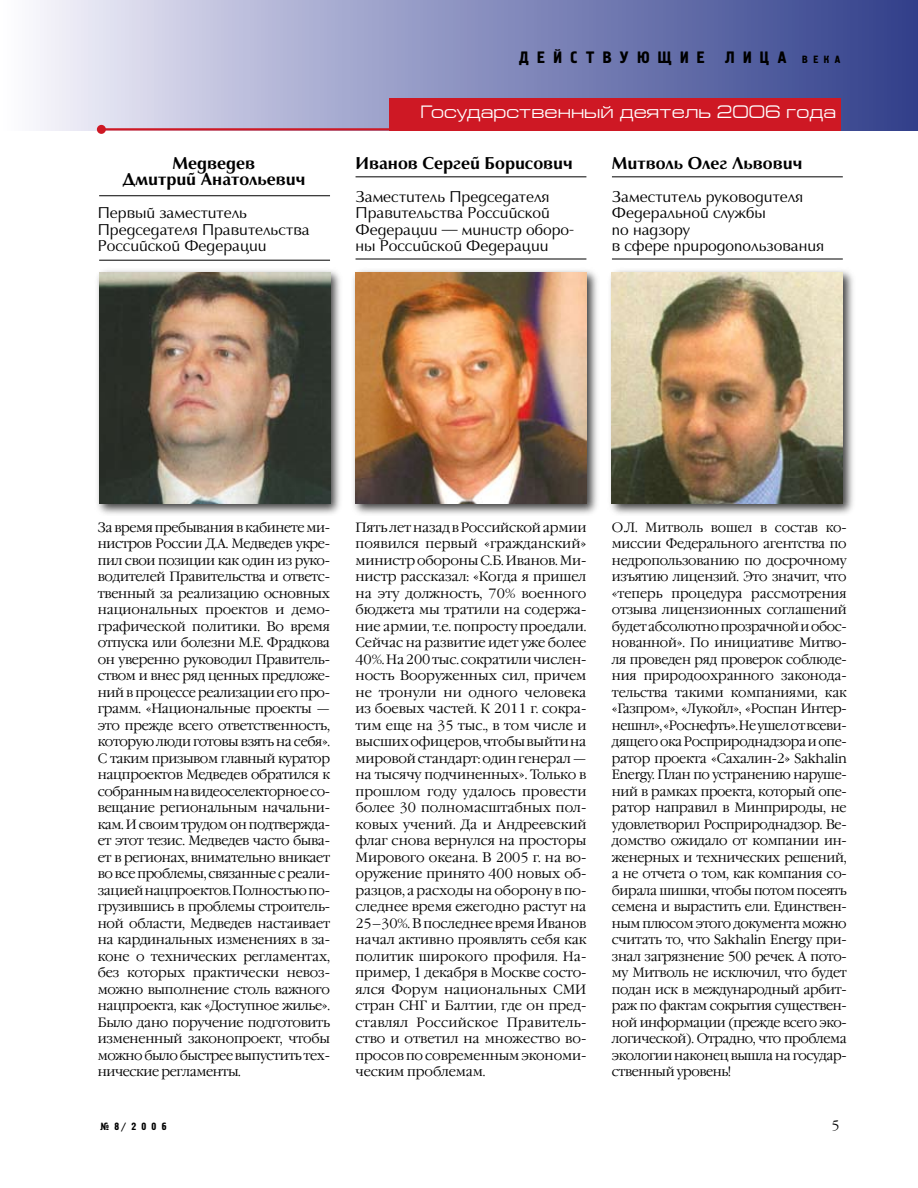
<style>
.page{position:relative;width:918px;height:1188px;background:#fff}
.page>*{position:absolute;margin:0;border:0;box-sizing:border-box;transform-origin:0 0}
.t1{font:18px "Europe Ext";color:#fff}
.t2{font:700 16.5px/16.5px "Opium";color:#000;text-align:center}
.t3{font:16.5px "Hermes C";letter-spacing:.505em;color:#000}
.t4{font:15px/16.5px "Opium";color:#000}
.t5{font:300 13.5px/16.5px "Garamond C";letter-spacing:-.03em;color:#000;text-align:justify}
.t6{font:10.5px "Hermes C";color:#000}
.s1{font-size:10.5px}
</style>
<div class="page">
<div style="left:0;top:0;width:918px;height:131px;background:linear-gradient(to right,#f6f4fd,#2d3b8a)"></div>
<div style="left:389px;top:98px;width:452px;height:32px;background:#ce1824"></div>
<hr style="left:101px;top:128px;width:375px;height:3px;background:#ce1824">
<div style="left:97px;top:125px;width:9px;height:9px;background:#ce1824;border-radius:50%"></div>
<hr style="left:356px;top:259px;width:230px;height:1px;background:#000">
<hr style="left:356px;top:176px;width:230px;height:1px;background:#000">
<hr style="left:612px;top:259px;width:231px;height:1px;background:#000">
<hr style="left:612px;top:176px;width:231px;height:1px;background:#000">
<hr style="left:99px;top:195px;width:231px;height:1px;background:#000">
<hr style="left:99px;top:260px;width:231px;height:1px;background:#000">
<div style="left:94px;top:268px;width:249px;height:248px;background:#000;opacity:.75"></div>
<img style="left:99px;top:272px;width:231px;height:231px">
<div style="left:351px;top:268px;width:248px;height:248px;background:#000;opacity:.75"></div>
<img style="left:356px;top:272px;width:230px;height:231px">
<div style="left:607px;top:268px;width:249px;height:248px;background:#000;opacity:.75"></div>
<img style="left:612px;top:272px;width:231px;height:231px">
<p class="t2" style="left:123px;top:155px;width:184px">Медведев<br>Дмитрий Анатольевич</p>
<p class="t4" style="left:98px;top:205px;width:213px">Первый заместитель<br>Председателя Правительства<br>Российской Федерации</p>
<p class="t3" style="left:519px;top:48px;width:294px">ДЕЙСТВУЮЩИЕ лица <span class="s1">века</span></p>
<p class="t3" style="left:646px;top:46px;width:196px">РУБРИКА <span class="s1">РУБРИКА</span></p>
<h1 class="t1" style="left:421px;top:102px;width:417px">Государственный деятель 2006 года</h1>
<p class="t2" style="left:356px;top:155px;width:219px">Иванов Сергей Борисович</p>
<p class="t4" style="left:356px;top:188px;width:220px">Заместитель Председателя<br>Правительства Российской<br>Федерации — министр оборо&shy;ны Российской Федерации</p>
<p class="t2" style="left:612px;top:155px;width:192px">Митволь Олег Львович</p>
<p class="t4" style="left:612px;top:188px;width:214px">Заместитель руководителя<br>Федеральной службы<br>по надзору<br>в сфере природопользования</p>
<p class="t5" style="left:98px;top:520px;width:234px">За время пребывания в кабинете ми&shy;нистров России Д.А. Медведев укре&shy;пил свои позиции как один из руко&shy;водителей Правительства и ответс&shy;твенный за реализацию основных национальных проектов и демо&shy;графической политики. Во время отпуска или болезни М.Е. Фрадкова он уверенно руководил Правитель&shy;ством и внес ряд ценных предложе&shy;ний в процессе реализации его про&shy;грамм. «Национальные проекты — это прежде всего ответственность, которую люди готовы взять на себя».<br>С таким призывом главный куратор нацпроектов Медведев обратился к собраннымнавидеоселекторноесо&shy;вещание региональным начальни&shy;кам. И своим трудом он подтвержда&shy;ет этот тезис. Медведев часто быва&shy;ет в регионах, внимательно вникает во все проблемы, связанные с реали&shy;зациейнацпроектов.Полностьюпо&shy;грузившись в проблемы строитель&shy;ной области, Медведев настаивает на кардинальных изменениях в за&shy;коне о технических регламентах, без которых практически невоз&shy;можно выполнение столь важного нацпроекта, как «Доступное жилье».<br>Было дано поручение подготовить измененный законопроект, чтобы можнобылобыстреевыпуститьтех&shy;нические регламенты.</p>
<p class="t6" style="left:100px;top:1120px;width:68px">№8/2006</p>
<p class="t5" style="left:356px;top:520px;width:232px">ПятьлетназадвРоссийскойармии появился первый «гражданский» министробороныС.Б. Иванов.Ми&shy;нистр рассказал: «Когда я пришел на эту должность, 70% военного бюджета мы тратили на содержа&shy;ние армии, т.е. попросту проедали.<br>Сейчас на развитие идет уже более 40%.На 2 00тыс.сократиличислен&shy;ность Вооруженных сил, причем не тронули ни одного человека из боевых частей. К 2 011 г. сокра&shy;тим еще на 3 5 тыс., в том числе и высшихофицеров,чтобывыйтина мировой стандарт: одингенерал — на тысячу подчиненных». Только в прошлом году удалось провести более 3 0 полномасштабных пол&shy;ковых учений. Да и Андреевский флаг снова вернулся на просторы Мирового океана. В 2 005 г. на во&shy;оружение принято 400 новых об&shy;разцов, а расходы на оборону в по&shy;следнее время ежегодно растут на 25–30%.Впоследнее время Иванов начал активно проявлять себя как политик широкого профиля. На&shy;пример, 1 декабря в Москве состо&shy;ялся Форум национальных СМИ стран СНГ и Балтии, где он пред&shy;ставлял Российское Правитель&shy;ство и ответил на множество во&shy;просов по современным экономи&shy;ческим проблемам.</p>
<p class="t5" style="left:612px;top:520px;width:236px">О.Л. Митволь вошел в состав ко&shy;миссии Федерального агентства по недропользованию по досрочному изъятию лицензий. Это значит, что «теперь процедура рассмотрения отзыва лицензионных соглашений будетабсолютнопрозрачнойиобос&shy;нованной». По инициативе Митво&shy;ля проведен ряд проверок соблюде&shy;ния природоохранного законода&shy;тельства такими компаниями, как «Газпром», «Лукойл», «Роспан Интер&shy;нешнл»,«Роснефть».Неушелотвсеви&shy;дящего ока Росприроднадзора и опе&shy;ратор проекта «Сахалин-2» Sakhalin Energy. План по устранению наруше&shy;ний в рамках проекта, который опе&shy;ратор направил в Минприроды, не удовлетворил Росприроднадзор. Ве&shy;домство ожидало от компании ин&shy;женерных и технических решений, а не отчета о том, как компания со&shy;бирала шишки, чтобы потом посеять семена и вырастить ели. Единствен&shy;ным плюсом этого документа можно считать то, что Sakhalin Energy при&shy;знал загрязнение 500 речек. А пото&shy;му Митволь не исключил, что будет подан иск в международный арбит&shy;раж по фактам сокрытия существен&shy;ной информации (прежде всего эко&shy;логической). Отрадно, что проблема экологии наконец вышла на государ&shy;ственный уровень!</p>
</div>
